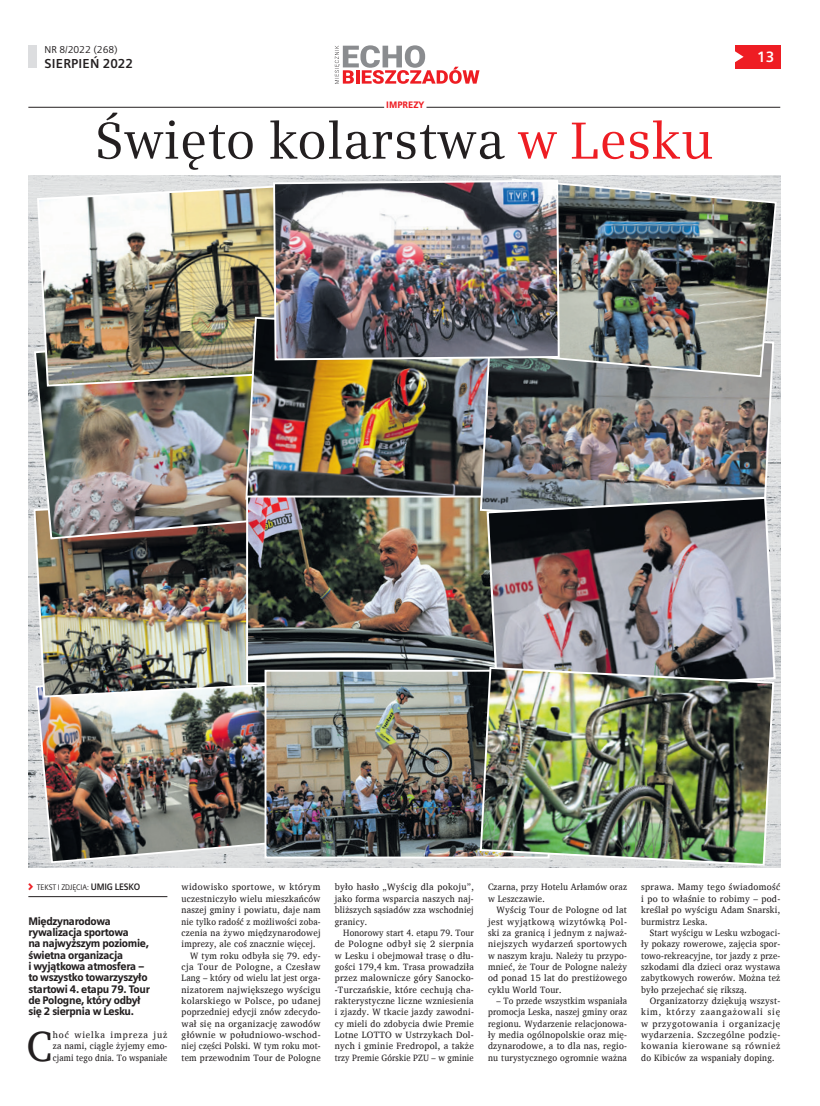
<style>
.page{position:relative;width:820px;height:1106px;background:#fff}
.page>*{position:absolute;margin:0;border:0;box-sizing:border-box;transform-origin:0 0}
.t1{font:52px "Siemens Serif";color:#231f20}
.t2{font:43.2px "Charis SIL";color:#231f20;scale:.93 1}
.t3{font:700 15px "Siemens Sans";color:#fff}
.t4{font:700 13px "Siemens Sans";letter-spacing:.015em;color:#231f20}
.t5{font:900 11px/11.3px "Siemens Sans";letter-spacing:-.03em;color:#231f20;scale:.93 1}
.t6{font:10px "Siemens Sans";color:#231f20}
.t7{font:9.4px/11.3px "Charis SIL";letter-spacing:.02em;color:#231f20;text-align:justify;scale:.91 1}
.t8{font:9.4px/11.3px "Charis SIL";letter-spacing:.02em;color:#231f20;text-align:justify}
.t9{font:9.4px/11.3px "Charis SIL";letter-spacing:.02em;color:#231f20;text-align:justify;scale:.96 1}
.t10{font:9.4px/11.3px "Charis SIL";letter-spacing:.02em;color:#231f20;text-align:justify;scale:.92 1}
.t11{font:9.4px/11.3px "Charis SIL";letter-spacing:.02em;color:#231f20;text-align:justify;scale:.95 1}
.t12{font:9.4px "Charis SIL";letter-spacing:.02em;color:#231f20;scale:.94 1}
.t13{font:9.4px/11.3px "Charis SIL";letter-spacing:.02em;color:#231f20;scale:.93 1}
.t14{font:9.4px "Charis SIL";letter-spacing:.045em;color:#231f20}
.t15{font:9.4px "Charis SIL";letter-spacing:.04em;color:#231f20}
.t16{font:900 9.4px "Siemens Sans";letter-spacing:.005em;color:#ee1d23;scale:.93 1}
.t17{font:8px "Siemens Sans";letter-spacing:-.015em;color:#231f20;scale:.93 1}
.s1{color:#ee1d23}
.s2{font-weight:700;font-size:9.4px}
</style>
<div class="page">
<div style="left:734px;top:45px;width:46px;height:23px;background:#ee1d23"></div>
<div style="left:28px;top:45px;width:9px;height:23px;background:#dcdddf"></div>
<svg style="left:334px;top:45px;width:145px;height:39px"></svg>
<svg style="left:734px;top:47px;width:9px;height:20px"></svg>
<img style="left:28px;top:176px;width:752px;height:691px">
<hr style="left:28px;top:107px;width:752px;height:1px;background:#231f20">
<div style="left:384px;top:105px;width:42px;height:5px;background:#fff"></div>
<hr style="left:28px;top:896px;width:139px;height:1px;background:#231f20">
<img style="left:35px;top:698px;width:285px;height:166px">
<img style="left:32px;top:493px;width:232px;height:205px">
<img style="left:33px;top:325px;width:213px;height:215px">
<img style="left:36px;top:182px;width:236px;height:205px">
<img style="left:244px;top:316px;width:234px;height:199px">
<img style="left:249px;top:498px;width:236px;height:183px">
<div style="left:246px;top:495px;width:285px;height:189px;border:2px solid #fff"></div>
<img style="left:478px;top:361px;width:297px;height:166px">
<img style="left:485px;top:495px;width:291px;height:200px">
<img style="left:267px;top:672px;width:211px;height:183px">
<div style="left:264px;top:669px;width:285px;height:189px;border:2px solid #fff"></div>
<img style="left:478px;top:666px;width:297px;height:200px">
<img style="left:495px;top:178px;width:282px;height:200px">
<img style="left:272px;top:179px;width:288px;height:182px">
<p class="t6" style="left:45px;top:44px;width:75px">NR 8/2022 (268)</p>
<h3 class="t4" style="left:45px;top:56px;width:90px">SIERPIEŃ 2022</h3>
<p class="t16" style="left:386px;top:99px;width:42px">IMPREZY</p>
<h1 class="t1" style="left:95px;top:112px;width:620px">Święto kolarstwa <span class="s1">w Lesku</span></h1>
<h3 class="t3" style="left:757px;top:49px;width:19px">13</h3>
<p class="t17" style="left:37px;top:883px;width:112px">TEKST I ZDJĘCIA: <span class="s2">UMIG LESKO</span></p>
<p class="t5" style="left:28px;top:915px;width:132px">Międzynarodowa rywalizacja sportowa<br>na najwyższym poziomie, świetna organizacja<br>i wyjątkowa atmosfera – to wszystko towarzyszyło startowi 4. etapu 79. Tour de Pologne, który odbył się 2 sierpnia w Lesku.</p>
<h2 class="t2" style="left:27px;top:1020px;width:29px">C</h2>
<p class="t8" style="left:53px;top:1029px;width:116px">hoć wielka impreza już za nami, ciągle żyjemy emo&shy;cjami tego dnia. To wspaniałe</p>
<p class="t14" style="left:181px;top:881px;width:140px">widowisko sportowe, w którym</p>
<p class="t11" style="left:181px;top:893px;width:148px">uczestniczyło wielu mieszkańców</p>
<p class="t12" style="left:181px;top:904px;width:149px">naszej gminy i powiatu, daje nam</p>
<p class="t7" style="left:181px;top:915px;width:154px">nie tylko radość z możliwości zoba-</p>
<p class="t12" style="left:181px;top:927px;width:149px">czenia na żywo międzynarodowej</p>
<p class="t13" style="left:181px;top:938px;width:145px">imprezy, ale coś znacznie więcej.</p>
<p class="t12" style="left:190px;top:949px;width:140px">W tym roku odbyła się 79. edy-</p>
<p class="t14" style="left:181px;top:961px;width:140px">cja Tour de Pologne, a Czesław</p>
<p class="t10" style="left:181px;top:972px;width:152px">Lang – który od wielu lat jest orga-</p>
<p class="t9" style="left:181px;top:983px;width:146px">nizatorem największego wyścigu</p>
<p class="t8" style="left:181px;top:995px;width:140px">kolarskiego w Polsce, po udanej</p>
<p class="t12" style="left:181px;top:1006px;width:149px">poprzedniej edycji znów zdecydo-</p>
<p class="t8" style="left:181px;top:1017px;width:140px">wał się na organizację zawodów</p>
<p class="t15" style="left:181px;top:1029px;width:140px">głównie w południowo-wschod-</p>
<p class="t7" style="left:181px;top:1040px;width:154px">niej części Polski. W tym roku mot-</p>
<p class="t12" style="left:181px;top:1051px;width:149px">tem przewodnim Tour de Pologne</p>
<p class="t8" style="left:334px;top:881px;width:140px">było hasło „Wyścig dla pokoju”, jako forma wsparcia naszych naj&shy;bliższych sąsiadów zza wschodniej granicy.</p>
<p class="t7" style="left:334px;top:927px;width:154px;text-indent:9px">Honorowy start 4. etapu 79. Tour de Pologne odbył się 2 sierpnia w Lesku i obejmował trasę o dłu&shy;gości 179,4 km. Trasa prowadziła przez malownicze góry Sanocko--Turczańskie, które cechują cha&shy;rakterystyczne liczne wzniesienia i zjazdy. W tkacie jazdy zawodni&shy;cy mieli do zdobycia dwie Premie Lotne LOTTO w Ustrzykach Dol&shy;nych i gminie Fredropol, a także trzy Premie Górskie PZU – w gminie</p>
<p class="t13" style="left:488px;top:881px;width:151px">Czarna, przy Hotelu Arłamów oraz w Leszczawie.</p>
<p class="t9" style="left:488px;top:904px;width:146px;text-indent:9px">Wyścig Tour de Pologne od lat jest wyjątkową wizytówką Pol&shy;ski za granicą i jednym z najważ&shy;niejszych wydarzeń sportowych w naszym kraju. Należy tu przypo&shy;mnieć, że Tour de Pologne należy od ponad 15 lat do prestiżowego cyklu World Tour.</p>
<p class="t7" style="left:488px;top:995px;width:154px;text-indent:9px">– To przede wszystkim wspaniała promocja Leska, naszej gminy oraz regionu. Wydarzenie relacjonowa&shy;ły media ogólnopolskie oraz mię&shy;dzynarodowe, a to dla nas, regio&shy;nu turystycznego ogromnie ważna</p>
<p class="t8" style="left:641px;top:881px;width:140px">sprawa. Mamy tego świadomość i po to właśnie to robimy – pod&shy;kreślał po wyścigu Adam Snarski, burmistrz Leska.</p>
<p class="t10" style="left:641px;top:927px;width:152px;text-indent:9px">Start wyścigu w Lesku wzbogaci&shy;ły pokazy rowerowe, zajęcia spor&shy;towo-rekreacyjne, tor jazdy z prze&shy;szkodami dla dzieci oraz wystawa zabytkowych rowerów. Można też było przejechać się rikszą.</p>
<p class="t11" style="left:641px;top:995px;width:148px;text-indent:9px">Organizatorzy dziękują wszyst&shy;kim, którzy zaangażowali się w przygotowania i organizację wydarzenia. Szczególne podzię&shy;kowania kierowane są również do Kibiców za wspaniały doping.</p>
</div>
